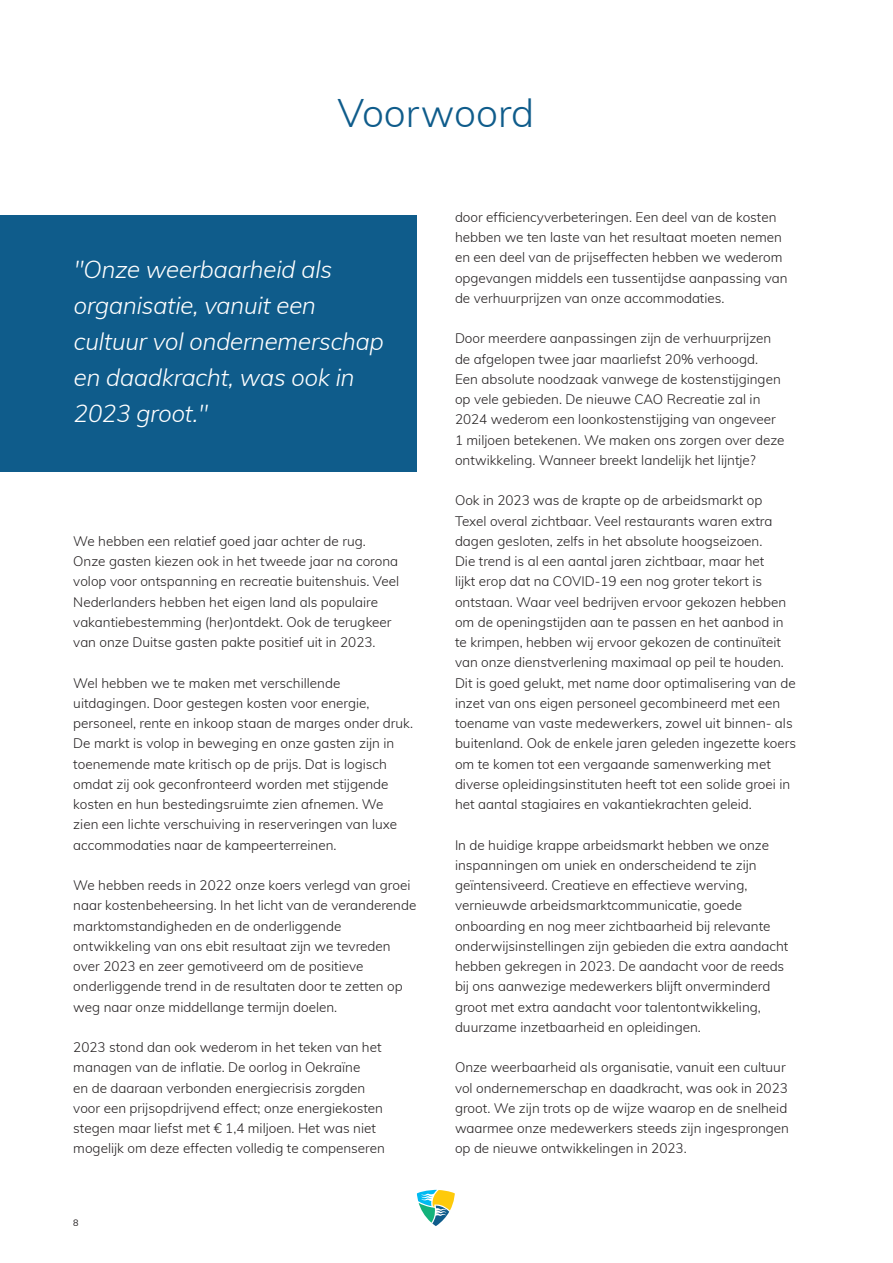
<style>
.page{position:relative;width:893px;height:1263px;background:#fff}
.page>*{position:absolute;margin:0;border:0;box-sizing:border-box;transform-origin:0 0}
.t1{font:300 39px "Muli";color:#0f5c8b}
.t2{font:italic 300 24px/36px "Muli";color:#fff}
.t3{font:300 13.5px/20.2px "Muli";color:#231f20}
.t4{font:9px "Muli";color:#231f20}
</style>
<div class="page">
<svg style="left:417px;top:1190px;width:38px;height:36px"></svg>
<div style="left:0;top:215px;width:417px;height:257px;background:#0f5c8b"></div>
<h1 class="t1" style="left:337px;top:85px;width:198px">Voorwoord</h1>
<h2 class="t2" style="left:73px;top:250px;width:314px">"Onze weerbaarheid als organisatie, vanuit een cultuur vol ondernemerschap en daadkracht, was ook in<br>2023 groot."</h2>
<p class="t3" style="left:73px;top:530px;width:327px">We hebben een relatief goed jaar achter de rug.<br>Onze gasten kiezen ook in het tweede jaar na corona volop voor ontspanning en recreatie buitenshuis. Veel Nederlanders hebben het eigen land als populaire vakantiebestemming (her)ontdekt. Ook de terugkeer van onze Duitse gasten pakte positief uit in 2023.</p>
<p class="t3" style="left:73px;top:672px;width:341px">Wel hebben we te maken met verschillende uitdagingen. Door gestegen kosten voor energie, personeel, rente en inkoop staan de marges onder druk.<br>De markt is volop in beweging en onze gasten zijn in toenemende mate kritisch op de prijs. Dat is logisch omdat zij ook geconfronteerd worden met stijgende kosten en hun bestedingsruimte zien afnemen. We<br>zien een lichte verschuiving in reserveringen van luxe accommodaties naar de kampeerterreinen.</p>
<p class="t3" style="left:73px;top:874px;width:345px">We hebben reeds in 2022 onze koers verlegd van groei naar kostenbeheersing. In het licht van de veranderende marktomstandigheden en de onderliggende ontwikkeling van ons ebit resultaat zijn we tevreden over 2023 en zeer gemotiveerd om de positieve onderliggende trend in de resultaten door te zetten op weg naar onze middellange termijn doelen.</p>
<p class="t3" style="left:73px;top:1036px;width:313px">2023 stond dan ook wederom in het teken van het managen van de inflatie. De oorlog in Oekraïne<br>en de daaraan verbonden energiecrisis zorgden voor een prijsopdrijvend effect; onze energiekosten stegen maar liefst met € 1,4 miljoen. Het was niet mogelijk om deze effecten volledig te compenseren</p>
<p class="t4" style="left:73px;top:1216px;width:7px">8</p>
<p class="t3" style="left:455px;top:206px;width:334px">door efficiencyverbeteringen. Een deel van de kosten hebben we ten laste van het resultaat moeten nemen en een deel van de prijseffecten hebben we wederom opgevangen middels een tussentijdse aanpassing van de verhuurprijzen van onze accommodaties.</p>
<p class="t3" style="left:455px;top:328px;width:331px">Door meerdere aanpassingen zijn de verhuurprijzen de afgelopen twee jaar maarliefst 20% verhoogd.<br>Een absolute noodzaak vanwege de kostenstijgingen op vele gebieden. De nieuwe CAO Recreatie zal in 2024 wederom een loonkostenstijging van ongeveer 1 miljoen betekenen. We maken ons zorgen over deze ontwikkeling. Wanneer breekt landelijk het lijntje?</p>
<p class="t3" style="left:455px;top:490px;width:343px">Ook in 2023 was de krapte op de arbeidsmarkt op Texel overal zichtbaar. Veel restaurants waren extra dagen gesloten, zelfs in het absolute hoogseizoen.<br>Die trend is al een aantal jaren zichtbaar, maar het<br>lijkt erop dat na COVID-19 een nog groter tekort is ontstaan. Waar veel bedrijven ervoor gekozen hebben om de openingstijden aan te passen en het aanbod in te krimpen, hebben wij ervoor gekozen de continuïteit van onze dienstverlening maximaal op peil te houden.<br>Dit is goed gelukt, met name door optimalisering van de inzet van ons eigen personeel gecombineerd met een toename van vaste medewerkers, zowel uit binnen- als buitenland. Ook de enkele jaren geleden ingezette koers om te komen tot een vergaande samenwerking met diverse opleidingsinstituten heeft tot een solide groei in het aantal stagiaires en vakantiekrachten geleid.</p>
<p class="t3" style="left:455px;top:834px;width:335px">In de huidige krappe arbeidsmarkt hebben we onze inspanningen om uniek en onderscheidend te zijn geïntensiveerd. Creatieve en effectieve werving, vernieuwde arbeidsmarktcommunicatie, goede onboarding en nog meer zichtbaarheid bij relevante onderwijsinstellingen zijn gebieden die extra aandacht hebben gekregen in 2023. De aandacht voor de reeds bij ons aanwezige medewerkers blijft onverminderd groot met extra aandacht voor talentontwikkeling, duurzame inzetbaarheid en opleidingen.</p>
<p class="t3" style="left:455px;top:1057px;width:335px">Onze weerbaarheid als organisatie, vanuit een cultuur vol ondernemerschap en daadkracht, was ook in 2023 groot. We zijn trots op de wijze waarop en de snelheid waarmee onze medewerkers steeds zijn ingesprongen op de nieuwe ontwikkelingen in 2023.</p>
</div>
